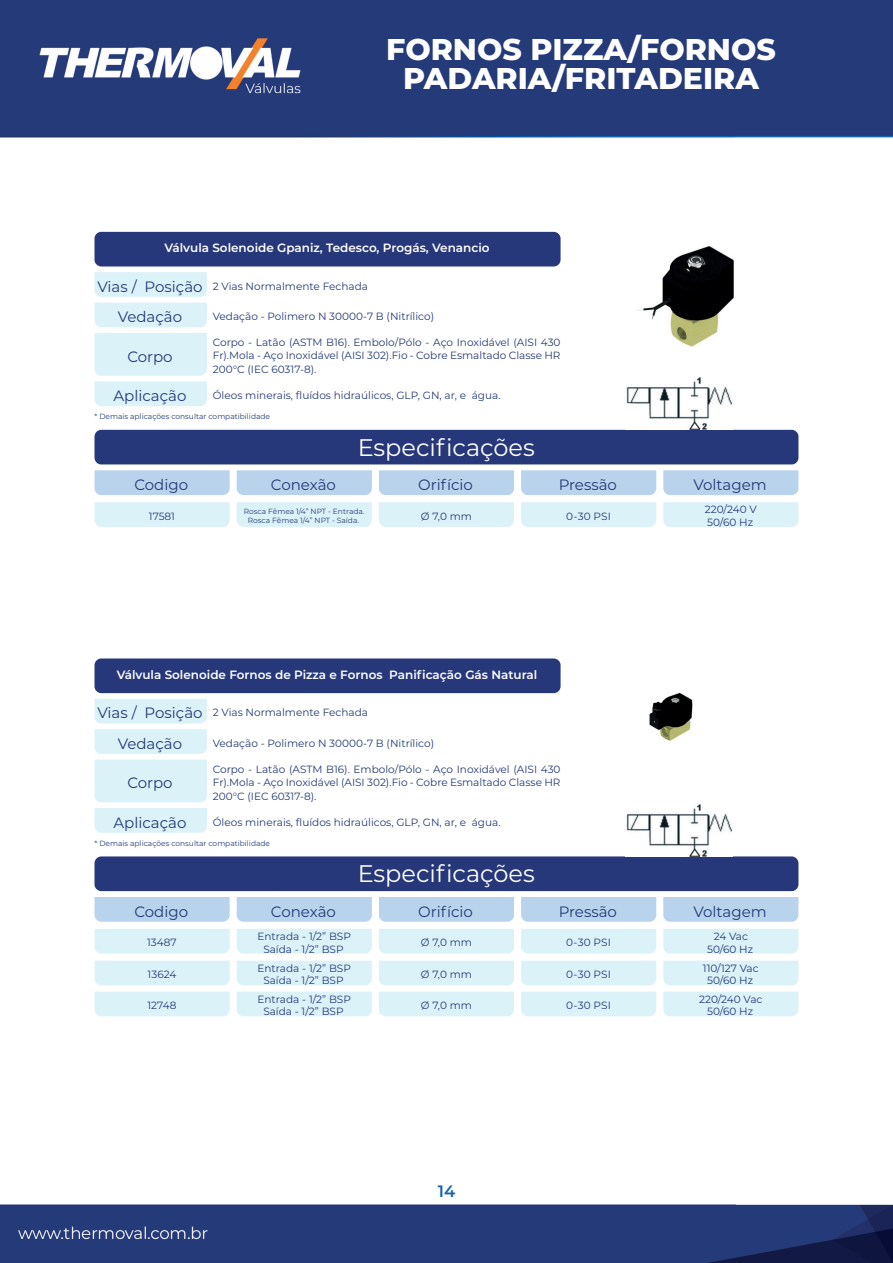
<style>
.page{position:relative;width:893px;height:1263px;background:#fff}
.page>*{position:absolute;margin:0;border:0;box-sizing:border-box;transform-origin:0 0}
.t1{font:800 30px/28.5px "Montserrat";color:#fff;text-align:center}
.t2{font:24px "Montserrat";color:#fff}
.t3{font:600 16.5px "Montserrat";color:#1a64ab}
.t4{font:15px/30.5px "Montserrat";color:#243a76;text-align:center}
.t5{font:600 12px "Montserrat";color:#fff}
.t6{font:10.5px/12.6px "Montserrat";color:#243a76;text-align:center}
.t7{font:7.5px/9px "Montserrat";color:#243a76;text-align:center}
</style>
<div class="page">
<img style="left:0;top:0;width:893px;height:1263px">
<div style="left:94px;top:699px;width:113px;height:24px;background:#dcf2f9"></div>
<div style="left:94px;top:729px;width:113px;height:25px;background:#dcf2f9"></div>
<div style="left:94px;top:760px;width:113px;height:42px;background:#dcf2f9"></div>
<div style="left:95px;top:808px;width:112px;height:25px;background:#dcf2f9"></div>
<div style="left:94px;top:658px;width:467px;height:35px;background:#263879;border-radius:7px"></div>
<div style="left:94px;top:856px;width:704px;height:35px;background:#263879;border-radius:7px"></div>
<div style="left:237px;top:897px;width:135px;height:25px;background:#b9d3ed"></div>
<div style="left:95px;top:897px;width:135px;height:25px;background:#b9d3ed"></div>
<div style="left:379px;top:929px;width:135px;height:24px;background:#dcf2f9"></div>
<div style="left:379px;top:961px;width:135px;height:24px;background:#dcf2f9"></div>
<div style="left:379px;top:991px;width:135px;height:25px;background:#dcf2f9"></div>
<div style="left:663px;top:929px;width:135px;height:24px;background:#dcf2f9"></div>
<div style="left:663px;top:961px;width:135px;height:24px;background:#dcf2f9"></div>
<div style="left:663px;top:991px;width:135px;height:25px;background:#dcf2f9"></div>
<div style="left:379px;top:897px;width:135px;height:25px;background:#b9d3ed"></div>
<div style="left:663px;top:897px;width:135px;height:25px;background:#b9d3ed"></div>
<div style="left:521px;top:897px;width:135px;height:25px;background:#b9d3ed"></div>
<div style="left:521px;top:929px;width:135px;height:24px;background:#dcf2f9"></div>
<div style="left:521px;top:961px;width:135px;height:24px;background:#dcf2f9"></div>
<div style="left:521px;top:991px;width:135px;height:25px;background:#dcf2f9"></div>
<img style="left:589px;top:658px;width:161px;height:120px">
<div style="left:237px;top:929px;width:135px;height:24px;background:#dcf2f9"></div>
<div style="left:237px;top:961px;width:135px;height:24px;background:#dcf2f9"></div>
<div style="left:237px;top:991px;width:135px;height:25px;background:#dcf2f9"></div>
<div style="left:94px;top:929px;width:136px;height:24px;background:#dcf2f9"></div>
<div style="left:94px;top:961px;width:136px;height:24px;background:#dcf2f9"></div>
<div style="left:94px;top:991px;width:136px;height:25px;background:#dcf2f9"></div>
<img style="left:625px;top:802px;width:107px;height:54px">
<div style="left:94px;top:272px;width:113px;height:25px;background:#dcf2f9"></div>
<div style="left:94px;top:303px;width:113px;height:24px;background:#dcf2f9"></div>
<svg style="left:94px;top:333px;width:113px;height:73px;background:#def3f9"></svg>
<div style="left:94px;top:232px;width:467px;height:34px;background:#263879;border-radius:7px"></div>
<div style="left:94px;top:430px;width:704px;height:34px;background:#263879;border-radius:7px"></div>
<div style="left:237px;top:470px;width:135px;height:25px;background:#b9d3ed"></div>
<div style="left:95px;top:470px;width:135px;height:25px;background:#b9d3ed"></div>
<div style="left:379px;top:502px;width:135px;height:25px;background:#dcf2f9"></div>
<div style="left:663px;top:502px;width:135px;height:25px;background:#dcf2f9"></div>
<div style="left:379px;top:470px;width:135px;height:25px;background:#b9d3ed"></div>
<div style="left:663px;top:470px;width:135px;height:25px;background:#b9d3ed"></div>
<div style="left:521px;top:470px;width:135px;height:25px;background:#b9d3ed"></div>
<div style="left:521px;top:502px;width:135px;height:25px;background:#dcf2f9"></div>
<img style="left:568px;top:232px;width:230px;height:144px">
<div style="left:237px;top:502px;width:135px;height:25px;background:#dcf2f9"></div>
<div style="left:94px;top:502px;width:136px;height:25px;background:#dcf2f9"></div>
<img style="left:625px;top:376px;width:107px;height:54px">
<h1 class="t1" style="left:386px;top:34px;width:391px">FORNOS PIZZA/FORNOS<br>PADARIA/FRITADEIRA</h1>
<p class="t5" style="left:164px;top:239px;width:327px">Válvula Solenoide Gpaniz, Tedesco, Progás, Venancio</p>
<h3 class="t4" style="left:97px;top:271px;width:107px">Vias / Posição<br>Vedação</h3>
<h3 class="t4" style="left:127px;top:340px;width:47px">Corpo</h3>
<h3 class="t4" style="left:113px;top:380px;width:75px">Aplicação</h3>
<p class="t6" style="left:213px;top:279px;width:157px">2 Vias Normalmente Fechada</p>
<p class="t6" style="left:213px;top:310px;width:223px">Vedação - Polimero N 30000-7 B (Nitrílico)</p>
<p class="t6" style="left:213px;top:335px;width:349px;line-height:13.5px;text-align:justify">Corpo - Latão (ASTM B16). Embolo/Pólo - Aço Inoxidável (AISI 430<br>Fr).Mola - Aço Inoxidável (AISI 302).Fio - Cobre Esmaltado Classe HR 200°C (IEC 60317-8).</p>
<p class="t6" style="left:213px;top:388px;width:289px">Óleos minerais, fluídos hidraúlicos, GLP, GN, ar, e água.</p>
<p class="t7" style="left:95px;top:412px;width:177px">* Demais aplicações consultar compatibilidade</p>
<h2 class="t2" style="left:358px;top:431px;width:179px">Especificações</h2>
<h3 class="t4" style="left:134px;top:469px;width:55px">Codigo</h3>
<h3 class="t4" style="left:271px;top:469px;width:67px">Conexão</h3>
<p class="t6" style="left:149px;top:509px;width:28px">17581</p>
<p class="t7" style="left:244px;top:506px;width:122px">Rosca Fêmea 1/4” NPT - Entrada.<br>Rosca Fêmea 1/4” NPT - Saída.</p>
<h3 class="t4" style="left:418px;top:469px;width:56px">Orifício</h3>
<h3 class="t4" style="left:559px;top:469px;width:60px">Pressão</h3>
<h3 class="t4" style="left:693px;top:469px;width:75px">Voltagem</h3>
<p class="t6" style="left:566px;top:509px;width:46px">0-30 PSI</p>
<p class="t6" style="left:421px;top:509px;width:53px">Ø 7,0 mm</p>
<p class="t6" style="left:705px;top:503px;width:53px;text-align:left">220/240 V<br>50/60 Hz</p>
<p class="t5" style="left:117px;top:666px;width:422px">Válvula Solenoide Fornos de Pizza e Fornos Panificação Gás Natural</p>
<h3 class="t4" style="left:97px;top:697px;width:107px">Vias / Posição<br>Vedação</h3>
<h3 class="t4" style="left:127px;top:767px;width:47px">Corpo</h3>
<h3 class="t4" style="left:113px;top:806px;width:75px">Aplicação</h3>
<p class="t6" style="left:213px;top:706px;width:157px">2 Vias Normalmente Fechada</p>
<p class="t6" style="left:213px;top:736px;width:223px">Vedação - Polimero N 30000-7 B (Nitrílico)</p>
<p class="t6" style="left:213px;top:762px;width:349px;line-height:13.5px;text-align:justify">Corpo - Latão (ASTM B16). Embolo/Pólo - Aço Inoxidável (AISI 430<br>Fr).Mola - Aço Inoxidável (AISI 302).Fio - Cobre Esmaltado Classe HR 200°C (IEC 60317-8).</p>
<p class="t6" style="left:213px;top:815px;width:289px">Óleos minerais, fluídos hidraúlicos, GLP, GN, ar, e água.</p>
<p class="t7" style="left:95px;top:838px;width:177px">* Demais aplicações consultar compatibilidade</p>
<h3 class="t4" style="left:134px;top:895px;width:55px">Codigo</h3>
<h3 class="t4" style="left:271px;top:895px;width:67px">Conexão</h3>
<p class="t6" style="left:147px;top:936px;width:31px">13487</p>
<p class="t6" style="left:148px;top:968px;width:30px">13624</p>
<p class="t6" style="left:148px;top:999px;width:30px">12748</p>
<p class="t6" style="left:257px;top:929px;width:95px">Entrada - 1/2” BSP<br>Saída - 1/2” BSP</p>
<p class="t6" style="left:257px;top:961px;width:95px">Entrada - 1/2” BSP<br>Saída - 1/2” BSP</p>
<p class="t6" style="left:257px;top:992px;width:95px">Entrada - 1/2” BSP<br>Saída - 1/2” BSP</p>
<h2 class="t2" style="left:358px;top:857px;width:179px">Especificações</h2>
<h3 class="t4" style="left:418px;top:895px;width:56px">Orifício</h3>
<h3 class="t4" style="left:559px;top:895px;width:60px">Pressão</h3>
<h3 class="t4" style="left:693px;top:895px;width:75px">Voltagem</h3>
<p class="t6" style="left:566px;top:936px;width:46px">0-30 PSI</p>
<p class="t6" style="left:566px;top:968px;width:46px">0-30 PSI</p>
<p class="t6" style="left:566px;top:999px;width:46px">0-30 PSI</p>
<p class="t6" style="left:707px;top:929px;width:47px">24 Vac<br>50/60 Hz</p>
<p class="t6" style="left:703px;top:961px;width:57px">110/127 Vac<br>50/60 Hz</p>
<p class="t6" style="left:699px;top:992px;width:65px">220/240 Vac<br>50/60 Hz</p>
<p class="t6" style="left:421px;top:936px;width:53px">Ø 7,0 mm</p>
<p class="t6" style="left:421px;top:968px;width:53px">Ø 7,0 mm</p>
<p class="t6" style="left:421px;top:999px;width:53px">Ø 7,0 mm</p>
<h3 class="t3" style="left:438px;top:1179px;width:19px">14</h3>
</div>
